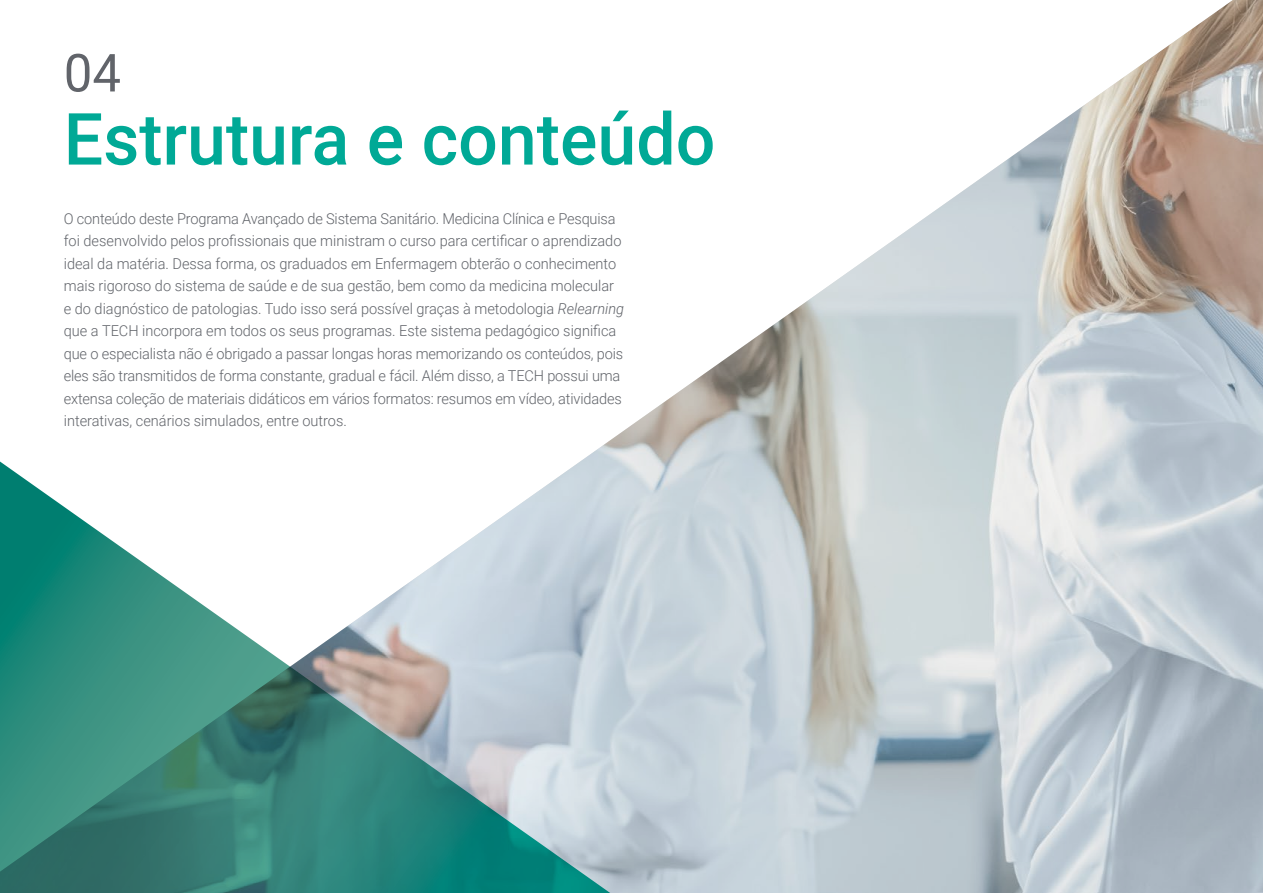
<style>
.page{position:relative;width:1263px;height:893px;background:#fff}
.page>*{position:absolute;margin:0;border:0;box-sizing:border-box;transform-origin:0 0}
.t1{font:500 72px "Roboto";color:#00a996}
.t2{font:52.5px "Roboto";color:#61646a}
.t3{font:300 15px/22.5px "Roboto";color:#61646a}
.s1{font-style:italic}
</style>
<div class="page">
<img style="left:602px;top:0;width:661px;height:893px">
<svg style="left:0;top:446px;width:640px;height:447px"></svg>
<h2 class="t2" style="left:64px;top:36px;width:59px">04</h2>
<h1 class="t1" style="left:64px;top:89px;width:653px">Estrutura e conteúdo</h1>
<p class="t3" style="left:64px;top:207px;width:562px">O conteúdo deste Programa Avançado de Sistema Sanitário. Medicina Clínica e Pesquisa foi desenvolvido pelos profissionais que ministram o curso para certificar o aprendizado ideal da matéria. Dessa forma, os graduados em Enfermagem obterão o conhecimento mais rigoroso do sistema de saúde e de sua gestão, bem como da medicina molecular e do diagnóstico de patologias. Tudo isso será possível graças à metodologia <span class="s1">Relearning </span>que a TECH incorpora em todos os seus programas. Este sistema pedagógico significa que o especialista não é obrigado a passar longas horas memorizando os conteúdos, pois eles são transmitidos de forma constante, gradual e fácil. Além disso, a TECH possui uma extensa coleção de materiais didáticos em vários formatos: resumos em vídeo, atividades interativas, cenários simulados, entre outros.</p>
</div>
